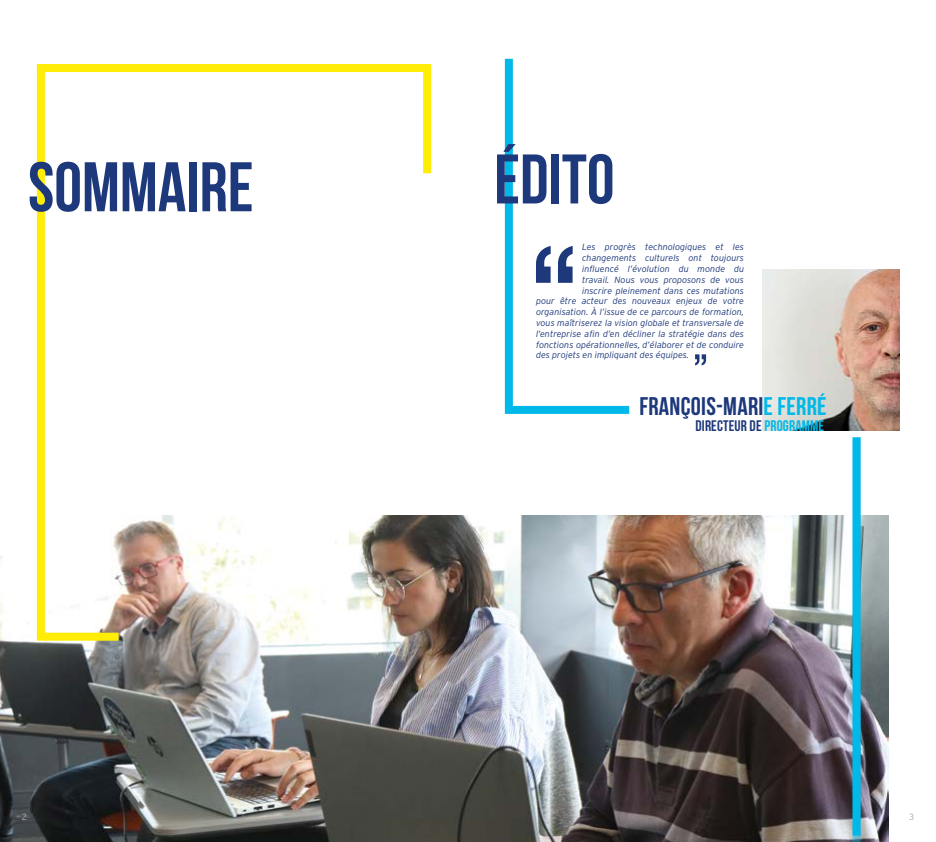
<style>
.page{position:relative;width:936px;height:842px;background:#fff}
.page>*{position:absolute;margin:0;border:0;box-sizing:border-box;transform-origin:0 0}
.t1{font:700 70px "Bebas Neue";color:#1d387b}
.t2{font:700 25.5px "Bebas Neue";letter-spacing:.01em;color:#1d387b}
.t3{font:700 15.3px "Bebas Neue";letter-spacing:.01em;color:#1d387b}
.t4{font:italic 300 9px "Interstate";color:#1d387b}
.t5{font:300 9px "Interstate";color:#abacac}
.s1{color:#00b9e9}
</style>
<div class="page">
<img style="left:763px;top:269px;width:136px;height:162px">
<img style="left:0;top:516px;width:888px;height:326px">
<svg style="left:504px;top:58px;width:126px;height:356px"></svg>
<div style="left:529px;top:239px;width:50px;height:47px;background:#fff"></div>
<svg style="left:536px;top:246px;width:14px;height:37px"></svg>
<svg style="left:558px;top:246px;width:14px;height:37px"></svg>
<svg style="left:695px;top:354px;width:11px;height:11px"></svg>
<div style="left:852px;top:437px;width:8px;height:405px;background:#00b9e9"></div>
<svg style="left:33px;top:64px;width:402px;height:581px"></svg>
<h1 class="t1" style="left:28px;top:149px;width:227px">SOMMAIRE</h1>
<h1 class="t1" style="left:494px;top:141px;width:122px">ÉDITO</h1>
<p class="t4" style="left:582px;top:242px;width:163px">Les progrès technologiques et les</p>
<p class="t4" style="left:582px;top:253px;width:163px">changements culturels ont toujours</p>
<p class="t4" style="left:582px;top:264px;width:163px">influencé l’évolution du monde du</p>
<p class="t4" style="left:582px;top:274px;width:163px">travail. Nous vous proposons de vous</p>
<p class="t4" style="left:582px;top:285px;width:163px">inscrire pleinement dans ces mutations</p>
<p class="t4" style="left:536px;top:296px;width:209px">pour être acteur des nouveaux enjeux de votre</p>
<p class="t4" style="left:536px;top:307px;width:209px">organisation. À l’issue de ce parcours de formation,</p>
<p class="t4" style="left:536px;top:318px;width:209px">vous maîtriserez la vision globale et transversale de</p>
<p class="t4" style="left:536px;top:328px;width:209px">l’entreprise afin d’en décliner la stratégie dans des</p>
<p class="t4" style="left:536px;top:339px;width:209px">fonctions opérationnelles, d’élaborer et de conduire</p>
<p class="t4" style="left:536px;top:350px;width:154px">des projets en impliquant des équipes.</p>
<h2 class="t2" style="left:639px;top:392px;width:189px">FRANÇOIS-MARI<span class="s1">E FERRÉ</span></h2>
<h3 class="t3" style="left:695px;top:417px;width:130px">DIRECTEUR DE <span class="s1">PROGRAMME</span></h3>
<p class="t5" style="left:22px;top:812px;width:7px">2</p>
<p class="t5" style="left:909px;top:812px;width:7px">3</p>
</div>
